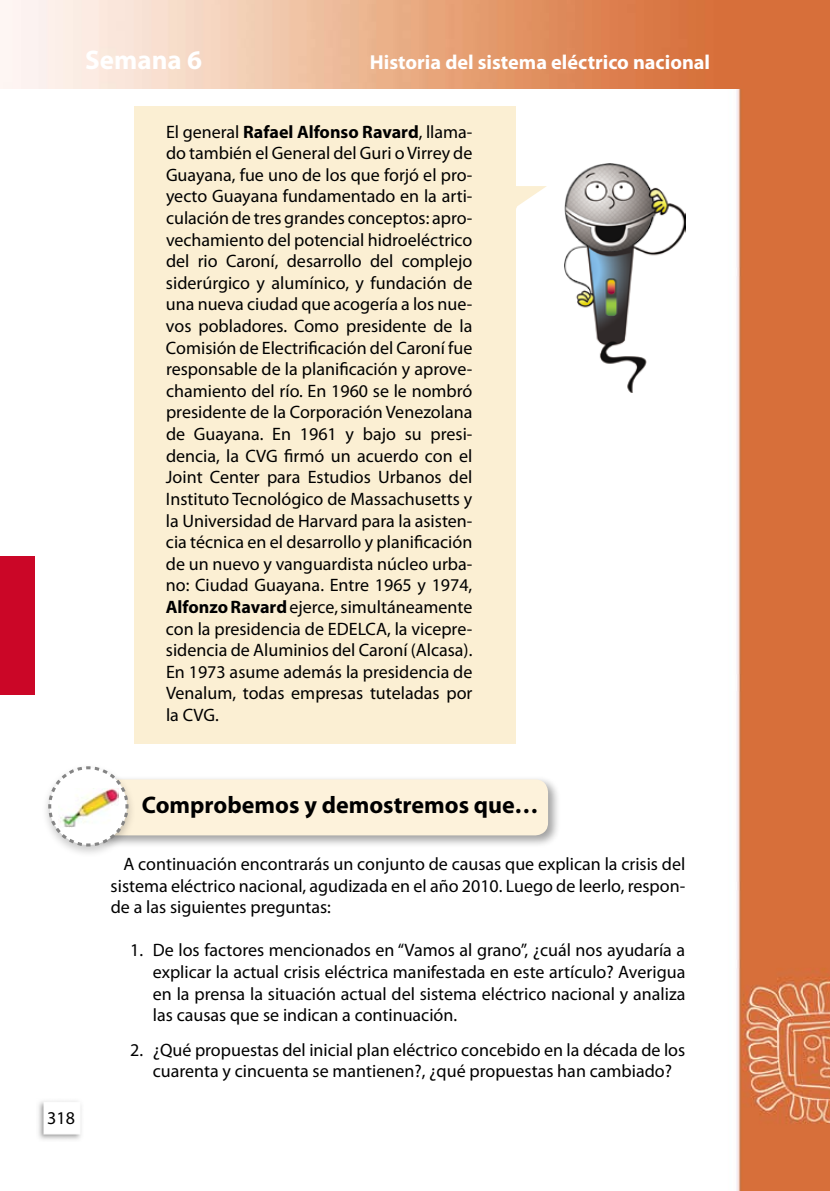
<style>
.page{position:relative;width:830px;height:1191px;background:#fff}
.page>*{position:absolute;margin:0;border:0;box-sizing:border-box;transform-origin:0 0}
.t1{font:700 27px "Myriad Pro";color:#fff}
.t2{font:700 24px "Myriad Pro";color:#000}
.t3{font:700 20.25px "Myriad Pro";color:#fff}
.t4{font:18px/21.6px "Myriad Pro";color:#000;text-align:justify}
.s1{font-weight:700}
</style>
<div class="page">
<img style="left:736px;top:89px;width:93px;height:1102px">
<img style="left:0;top:0;width:829px;height:89px">
<img style="left:38px;top:1101px;width:44px;height:39px">
<div style="left:0;top:556px;width:35px;height:138px;background:#cb0627"></div>
<div style="left:134px;top:106px;width:381px;height:637px;background:#fbefd3"></div>
<svg style="left:515px;top:186px;width:31px;height:23px"></svg>
<img style="left:564px;top:163px;width:121px;height:229px">
<div style="left:86px;top:775px;width:480px;height:79px;background:#000;opacity:.37"></div>
<div style="left:90px;top:779px;width:457px;height:56px;background:#fdf2db;border-radius:13px"></div>
<div style="left:40px;top:762px;width:104px;height:104px;background:#000;opacity:.21"></div>
<svg style="left:47px;top:764px;width:83px;height:84px"></svg>
<img style="left:59px;top:789px;width:60px;height:38px">
<h1 class="t1" style="left:85px;top:42px;width:119px">Semana 6</h1>
<p class="t3" style="left:369px;top:49px;width:341px">Historia del sistema eléctrico nacional</p>
<p class="t4" style="left:166px;top:120px;width:308px">El general <span class="s1">Rafael Alfonso Ravard</span>, llama&shy;do también el General del Guri o Virrey de Guayana, fue uno de los que forjó el pro&shy;yecto Guayana fundamentado en la arti&shy;culación de tres grandes conceptos: apro&shy;vechamiento del potencial hidroeléctrico del rio Caroní, desarrollo del complejo siderúrgico y alumínico, y fundación de una nueva ciudad que acogería a los nue&shy;vos pobladores. Como presidente de la Comisión de Electrificación del Caroní fue responsable de la planificación y aprove&shy;chamiento del río. En 1960 se le nombró presidente de la Corporación Venezolana de Guayana. En 1961 y bajo su presi&shy;dencia, la CVG firmó un acuerdo con el Joint Center para Estudios Urbanos del Instituto Tecnológico de Massachusetts y la Universidad de Harvard para la asisten&shy;cia técnica en el desarrollo y planificación de un nuevo y vanguardista núcleo urba&shy;no: Ciudad Guayana. Entre 1965 y 1974, <span class="s1">Alfonzo Ravard</span> ejerce, simultáneamente con la presidencia de EDELCA, la vicepre&shy;sidencia de Aluminios del Caroní (Alcasa).<br>En 1973 asume además la presidencia de Venalum, todas empresas tuteladas por la CVG.</p>
<p class="t4" style="left:47px;top:1106px;width:29px">318</p>
<h2 class="t2" style="left:142px;top:789px;width:398px">Comprobemos y demostremos que…</h2>
<p class="t4" style="left:111px;top:853px;width:576px;text-indent:13px">A continuación encontrarás un conjunto de causas que explican la crisis del sistema eléctrico nacional, agudizada en el año 2010. Luego de leerlo, respon&shy;de a las siguientes preguntas:</p>
<p class="t4" style="left:153px;top:939px;width:534px;text-indent:-23px">1. De los factores mencionados en “Vamos al grano”, ¿cuál nos ayudaría a explicar la actual crisis eléctrica manifestada en este artículo? Averigua en la prensa la situación actual del sistema eléctrico nacional y analiza las causas que se indican a continuación.</p>
<p class="t4" style="left:130px;top:1038px;width:556px;text-align:center">2. ¿Qué propuestas del inicial plan eléctrico concebido en la década de los cuarenta y cincuenta se mantienen?, ¿qué propuestas han cambiado?</p>
</div>
